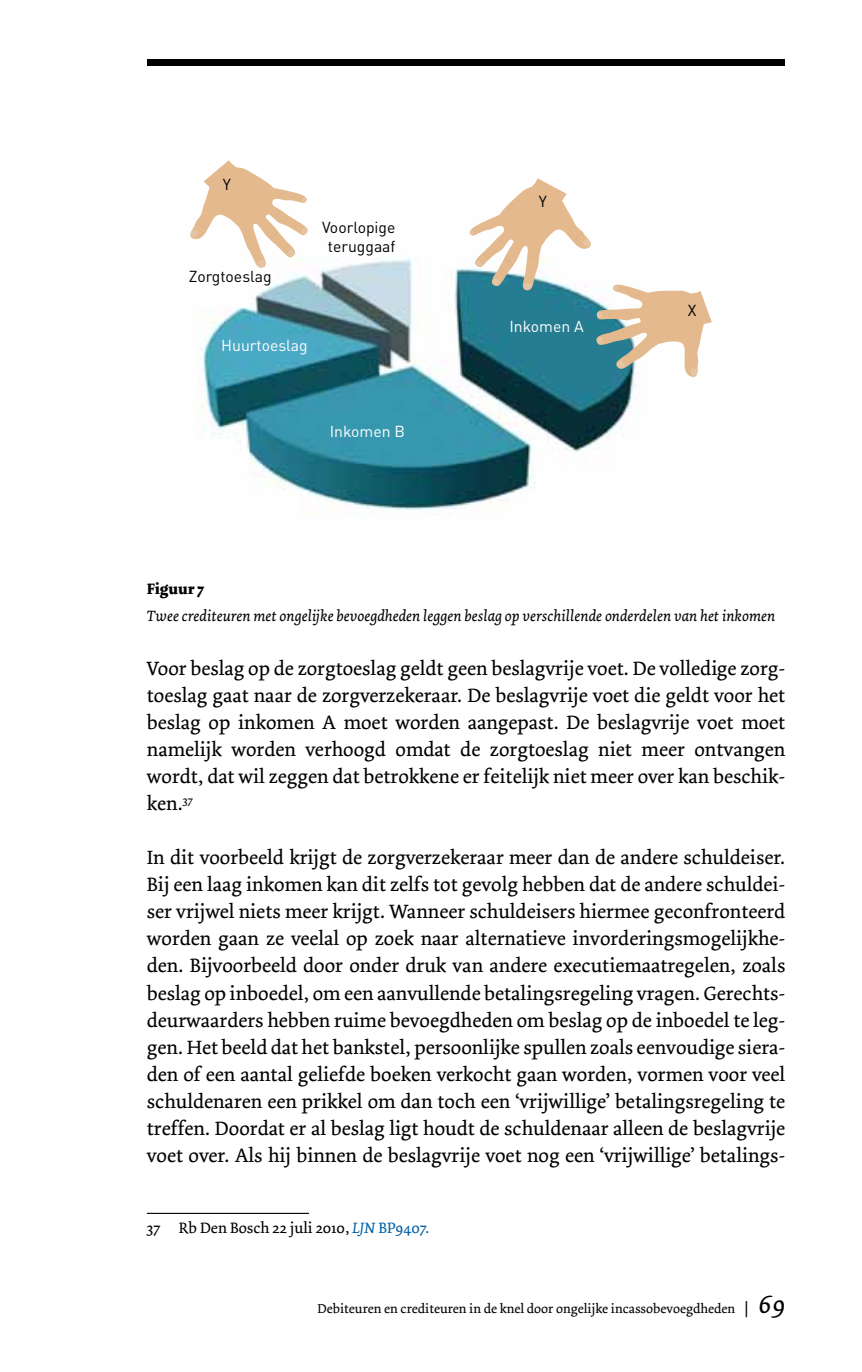
<style>
.page{position:relative;width:862px;height:1372px;background:#fff}
.page>*{position:absolute;margin:0;border:0;box-sizing:border-box;transform-origin:0 0}
.t1{font:20.25px/27px "Dolly";color:#000;text-align:justify}
.t2{font:italic 15.75px "Dolly";color:#000}
.t3{font:15.75px "Dolly";color:#000}
.t4{font:15.75px/18.9px "DIN";color:#000;text-align:center}
.t5{font:15.75px "DIN";color:#fff}
.t6{font:700 15.75px "Dolly";color:#000}
.t7{font:13.5px "Dolly";color:#000}
.s1{font-style:italic;color:#0060a5}
.s2{color:#0060a5}
.s3{font-size:15.75px}
.s4{font-style:italic;font-size:27px}
</style>
<div class="page">
<div style="left:772px;top:59px;width:12px;height:7px;background:#000"></div>
<div style="left:147px;top:59px;width:625px;height:7px;background:#000"></div>
<hr style="left:147px;top:1212px;width:162px;height:1px;background:#000">
<img style="left:198px;top:258px;width:437px;height:257px">
<svg style="left:190px;top:160px;width:120px;height:109px"></svg>
<svg style="left:468px;top:178px;width:243px;height:203px"></svg>
<p class="t4" style="left:223px;top:174px;width:10px">Y</p>
<p class="t4" style="left:189px;top:267px;width:84px">Zorgtoeslag</p>
<p class="t4" style="left:322px;top:217px;width:75px">Voorlopige teruggaaf</p>
<p class="t5" style="left:221px;top:335px;width:88px">Huurtoeslag</p>
<p class="t5" style="left:329px;top:421px;width:77px">Inkomen B</p>
<p class="t4" style="left:538px;top:192px;width:10px">Y</p>
<p class="t5" style="left:509px;top:316px;width:76px">Inkomen A</p>
<p class="t4" style="left:687px;top:300px;width:10px">X</p>
<p class="t6" style="left:147px;top:579px;width:59px">Figuur 7</p>
<p class="t2" style="left:147px;top:606px;width:629px">Twee crediteuren met ongelijke bevoegdheden leggen beslag op verschillende onderdelen van het inkomen</p>
<p class="t1" style="left:147px;top:655px;width:639px">Voor beslag op de zorgtoeslag geldt geen beslagvrije voet. De volledige zorg&shy;toeslag gaat naar de zorgverzekeraar. De beslagvrije voet die geldt voor het beslag op inkomen A moet worden aangepast. De beslagvrije voet moet namelijk worden verhoogd omdat de zorgtoeslag niet meer ontvangen wordt, dat wil zeggen dat betrokkene er feitelijk niet meer over kan beschik&shy;ken.<sup>37</sup><sup>2</sup></p>
<p class="t1" style="left:147px;top:844px;width:639px">In dit voorbeeld krijgt de zorgverzekeraar meer dan de andere schuldeiser.<br>Bij een laag inkomen kan dit zelfs tot gevolg hebben dat de andere schuldei&shy;ser vrijwel niets meer krijgt. Wanneer schuldeisers hiermee geconfronteerd worden gaan ze veelal op zoek naar alternatieve invorderingsmogelijkhe&shy;den. Bijvoorbeeld door onder druk van andere executiemaatregelen, zoals beslag op inboedel, om een aanvullende betalingsregeling vragen. Gerechts&shy;deurwaarders hebben ruime bevoegdheden om beslag op de inboedel te leg&shy;gen. Het beeld dat het bankstel, persoonlijke spullen zoals eenvoudige siera&shy;den of een aantal geliefde boeken verkocht gaan worden, vormen voor veel schuldenaren een prikkel om dan toch een ‘vrijwillige’ betalingsregeling te treffen. Doordat er al beslag ligt houdt de schuldenaar alleen de beslagvrije voet over. Als hij binnen de beslagvrije voet nog een ‘vrijwillige’ betalings-</p>
<p class="t3" style="left:147px;top:1217px;width:284px">37 Rb Den Bosch 22 juli 2010, <span class="s1">LJN</span> <span class="s2">BP9407.</span></p>
<p class="t7" style="left:317px;top:1300px;width:469px">Debiteuren en crediteuren in de knel door ongelijke incassobevoegdheden <span class="s3">|</span> <span class="s4">69</span></p>
</div>
